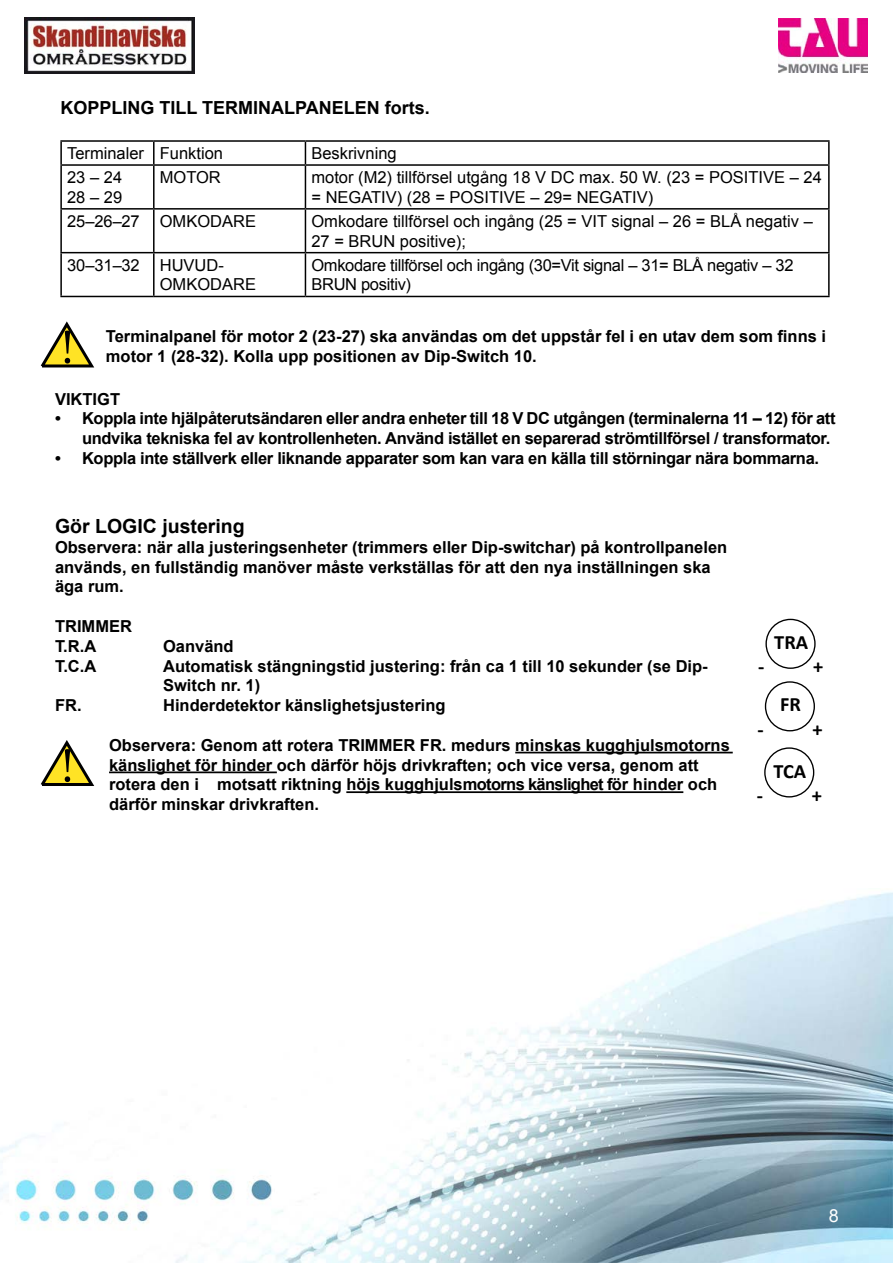
<style>
.page{position:relative;width:893px;height:1263px;background:#fff}
.page>*{position:absolute;margin:0;border:0;box-sizing:border-box;transform-origin:0 0}
.t1{font:700 20.4px/38.1px "Calibri";color:#000;text-align:center}
.t2{font:700 19.5px "Arial";color:#000}
.t3{font:700 18px "Arial";color:#000}
.t4{font:18px "Arial";color:#fff}
.t5{font:700 16.5px/19.8px "Arial";color:#000}
.t6{font:700 16.5px/19.8px "Arial";letter-spacing:-.02em;color:#000}
.t7{font:16.5px/19.8px "Arial";color:#000}
.t8{font:16.5px/19.8px "Arial";letter-spacing:-.02em;color:#000}
</style>
<div class="page">
<img style="left:0;top:892px;width:893px;height:371px">
<img style="left:24px;top:18px;width:170px;height:55px">
<img style="left:778px;top:19px;width:89px;height:53px">
<svg style="left:62px;top:142px;width:766px;height:154px"></svg>
<hr style="left:60px;top:140px;width:94px;height:2px;background:#000">
<hr style="left:60px;top:142px;width:2px;height:22px;background:#000">
<hr style="left:154px;top:140px;width:151px;height:2px;background:#000">
<hr style="left:153px;top:142px;width:2px;height:22px;background:#000">
<hr style="left:305px;top:140px;width:525px;height:2px;background:#000">
<svg style="left:305px;top:142px;width:1px;height:22px"></svg>
<hr style="left:828px;top:142px;width:2px;height:22px;background:#000">
<hr style="left:60px;top:164px;width:94px;height:2px;background:#000">
<hr style="left:60px;top:166px;width:2px;height:42px;background:#000">
<hr style="left:154px;top:164px;width:151px;height:2px;background:#000">
<hr style="left:153px;top:166px;width:2px;height:42px;background:#000">
<hr style="left:305px;top:164px;width:525px;height:2px;background:#000">
<hr style="left:305px;top:166px;width:1px;height:42px;background:#000">
<hr style="left:828px;top:166px;width:2px;height:42px;background:#000">
<hr style="left:60px;top:208px;width:94px;height:2px;background:#000">
<hr style="left:60px;top:210px;width:2px;height:42px;background:#000">
<hr style="left:154px;top:208px;width:151px;height:2px;background:#000">
<hr style="left:153px;top:210px;width:2px;height:42px;background:#000">
<hr style="left:305px;top:208px;width:525px;height:2px;background:#000">
<hr style="left:305px;top:210px;width:1px;height:42px;background:#000">
<hr style="left:828px;top:210px;width:2px;height:42px;background:#000">
<hr style="left:60px;top:252px;width:94px;height:1px;background:#000">
<hr style="left:60px;top:253px;width:2px;height:43px;background:#000">
<hr style="left:154px;top:252px;width:151px;height:1px;background:#000">
<hr style="left:153px;top:253px;width:2px;height:43px;background:#000">
<hr style="left:305px;top:252px;width:525px;height:1px;background:#000">
<hr style="left:305px;top:253px;width:1px;height:43px;background:#000">
<hr style="left:828px;top:253px;width:2px;height:43px;background:#000">
<hr style="left:60px;top:296px;width:94px;height:1px;background:#000">
<hr style="left:154px;top:296px;width:151px;height:1px;background:#000">
<hr style="left:305px;top:296px;width:525px;height:1px;background:#000">
<svg style="left:40px;top:321px;width:55px;height:47px"></svg>
<hr style="left:515px;top:752px;width:218px;height:1px;background:#000">
<hr style="left:109px;top:771px;width:168px;height:2px;background:#000">
<hr style="left:346px;top:791px;width:337px;height:2px;background:#000">
<svg style="left:41px;top:740px;width:54px;height:46px"></svg>
<div style="left:765px;top:619px;width:51px;height:50px;border:1px solid #000;border-radius:50%"></div>
<div style="left:765px;top:681px;width:50px;height:50px;border:1px solid #000;border-radius:50%"></div>
<div style="left:764px;top:747px;width:50px;height:50px;border:1px solid #000;border-radius:50%"></div>
<p class="t3" style="left:60px;top:96px;width:371px">KOPPLING TILL TERMINALPANELEN forts.</p>
<p class="t7" style="left:67px;top:143px;width:157px">Terminaler Funktion</p>
<p class="t7" style="left:311px;top:143px;width:87px">Beskrivning</p>
<p class="t7" style="left:67px;top:167px;width:57px">23 – 24<br>28 – 29</p>
<p class="t7" style="left:160px;top:167px;width:63px">MOTOR</p>
<p class="t7" style="left:311px;top:167px;width:512px">motor (M2) tillförsel utgång 18 V DC max. 50 W. (23 = POSITIVE – 24 = NEGATIV) (28 = POSITIVE – 29= NEGATIV)</p>
<p class="t7" style="left:67px;top:211px;width:190px">25–26–27 OMKODARE</p>
<p class="t7" style="left:311px;top:211px;width:503px">Omkodare tillförsel och ingång (25 = VIT signal – 26 = BLÅ negativ –<br>27 = BRUN positive);</p>
<p class="t7" style="left:160px;top:255px;width:98px;text-indent:-93px">30–31–32 HUVUD-<br>OMKODARE</p>
<p class="t8" style="left:311px;top:255px;width:484px">Omkodare tillförsel och ingång (30=Vit signal – 31= BLÅ negativ – 32<br>BRUN positiv)</p>
<p class="t5" style="left:106px;top:327px;width:722px">Terminalpanel för motor 2 (23-27) ska användas om det uppstår fel i en utav dem som finns i motor 1 (28-32). Kolla upp positionen av Dip-Switch 10.</p>
<p class="t5" style="left:55px;top:389px;width:67px">VIKTIGT</p>
<p class="t6" style="left:82px;top:409px;width:755px;text-indent:-27px">• Koppla inte hjälpåterutsändaren eller andra enheter till 18 V DC utgången (terminalerna 11 – 12) för att undvika tekniska fel av kontrollenheten. Använd istället en separerad strömtillförsel / transformator.</p>
<p class="t6" style="left:55px;top:449px;width:766px">• Koppla inte ställverk eller liknande apparater som kan vara en källa till störningar nära bommarna.</p>
<p class="t2" style="left:55px;top:513px;width:191px">Gör LOGIC justering</p>
<p class="t5" style="left:55px;top:538px;width:674px">Observera: när alla justeringsenheter (trimmers eller Dip-switchar) på kontrollpanelen används, en fullständig manöver måste verkställas för att den nya inställningen ska äga rum.</p>
<p class="t5" style="left:55px;top:617px;width:78px">TRIMMER<br>T.R.A</p>
<p class="t5" style="left:163px;top:637px;width:72px">Oanvänd</p>
<p class="t5" style="left:55px;top:656px;width:43px">T.C.A</p>
<p class="t5" style="left:163px;top:656px;width:546px">Automatisk stängningstid justering: från ca 1 till 10 sekunder (se Dip-<br>Switch nr. 1)</p>
<p class="t5" style="left:55px;top:696px;width:28px">FR.</p>
<p class="t5" style="left:163px;top:696px;width:284px">Hinderdetektor känslighetsjustering</p>
<p class="t5" style="left:109px;top:736px;width:622px">Observera: Genom att rotera TRIMMER FR. medurs minskas kugghjulsmotorns känslighet för hinder och därför höjs drivkraften; och vice versa, genom att rotera den i motsatt riktning höjs kugghjulsmotorns känslighet för hinder och därför minskar drivkraften.</p>
<p class="t1" style="left:774px;top:623px;width:35px">TRA</p>
<p class="t1" style="left:758px;top:647px;width:67px">- +<br>FR</p>
<p class="t1" style="left:757px;top:708px;width:67px;line-height:41.7px">- +<br>TCA</p>
<p class="t1" style="left:757px;top:776px;width:67px">- +</p>
<p class="t4" style="left:829px;top:1204px;width:12px">8</p>
</div>
